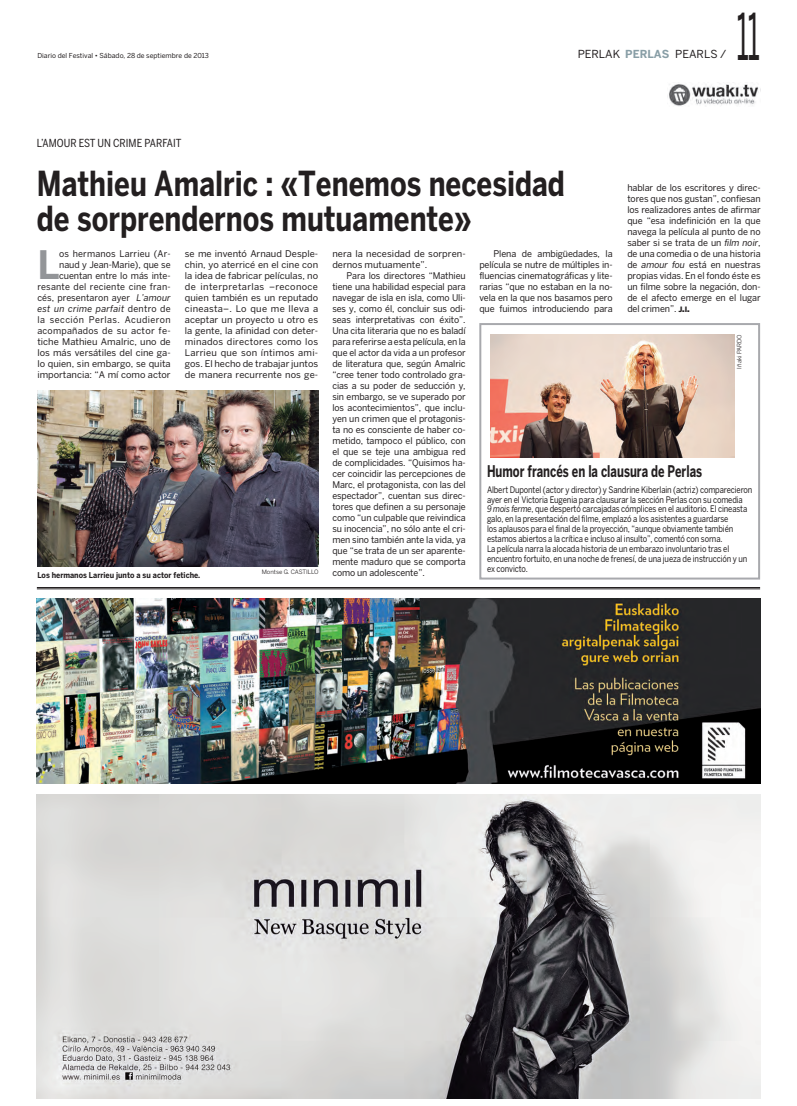
<style>
.page{position:relative;width:797px;height:1106px;background:#fff}
.page>*{position:absolute;margin:0;border:0;box-sizing:border-box;transform-origin:0 0}
.t1{font:64px "Benton Sans";color:#231f20;scale:.45 1}
.t2{font:700 38.9px "Benton Sans";color:#939598}
.t3{font:700 34.2px/34.3px "Benton Sans";color:#231f20;scale:.8 1}
.t4{font:700 16px "Benton Sans";color:#231f20;scale:.7 1}
.t5{font:11px "Benton Sans Cond";color:#231f20}
.t6{font:11px "Benton Sans";color:#231f20}
.t7{font:9.2px/11px "Benton Sans";letter-spacing:-.01em;color:#231f20;text-align:justify}
.t8{font:9.2px "Benton Sans";letter-spacing:-.01em;color:#231f20;scale:.96 1}
.t9{font:9px/9.9px "Benton Sans";letter-spacing:-.015em;color:#231f20;scale:.85 1}
.t10{font:700 8px "Benton Sans";color:#231f20;scale:.9 1}
.t11{font:6.8px "Benton Sans";color:#231f20}
.t12{font:6px "Benton Sans";color:#231f20}
.s1{font-weight:700;color:#889ea6}
.s2{font-style:italic}
.s3{font-family:"Benton Sans Black SC800";font-size:7.4px}
.s4{font-family:"Benton Sans Black SC800"}
</style>
<div class="page">
<img style="left:37px;top:794px;width:723px;height:304px">
<hr style="left:37px;top:588px;width:723px;height:1px;background:#231f20">
<hr style="left:37px;top:587px;width:723px;height:1px;background:#231f20">
<img style="left:667px;top:82px;width:92px;height:24px">
<img style="left:37px;top:598px;width:723px;height:185px">
<img style="left:37px;top:390px;width:281px;height:176px">
<div style="left:479px;top:323px;width:281px;height:256px;border:2px solid #a8a9ad"></div>
<img style="left:490px;top:334px;width:244px;height:123px">
<p class="t11" style="left:37px;top:52px;width:173px">Diario del Festival • Sábado, 28 de septiembre de 2013</p>
<p class="t6" style="left:577px;top:48px;width:150px">PERLAK <span class="s1">PERLAS</span> PEARLS /</p>
<p class="t1" style="left:736px;top:-1px;width:54px">11</p>
<p class="t5" style="left:37px;top:137px;width:146px">L’AMOUR EST UN CRIME PARFAIT</p>
<p class="t3" style="left:37px;top:166px;width:661px">Mathieu Amalric : «Tenemos necesidad de sorprendernos mutuamente»</p>
<p class="t7" style="left:627px;top:182px;width:135px">hablar de los escritores y direc&shy;tores que nos gustan”, confiesan los realizadores antes de afirmar que “esa indefinición en la que navega la película al punto de no saber si se trata de un <span class="s2">film noir</span>, de una comedia o de una historia de <span class="s2">amour fou</span> está en nuestras propias vidas. En el fondo éste es un filme sobre la negación, don&shy;de el afecto emerge en el lugar del crimen”. <span class="s3">j</span><span class="s4">.</span><span class="s3">i</span><span class="s4">.</span></p>
<p class="t7" style="left:37px;top:248px;width:135px;text-align:right">os hermanos Larrieu (Ar&shy;naud y Jean-Marie), que se cuentan entre lo más inte&shy;resante del reciente cine fran&shy;cés, presentaron ayer <span class="s2">L’amour est un crime parfait</span> dentro de la sección Perlas. Acudieron acompañados de su actor fe&shy;tiche Mathieu Amalric, uno de los más versátiles del cine ga&shy;lo quien, sin embargo, se quita importancia: “A mí como actor</p>
<p class="t7" style="left:185px;top:248px;width:135px">se me inventó Arnaud Desple&shy;chin, yo aterricé en el cine con la idea de fabricar películas, no de interpretarlas –reconoce quien también es un reputado cineasta–. Lo que me lleva a aceptar un proyecto u otro es la gente, la afinidad con deter&shy;minados directores como los Larrieu que son íntimos ami&shy;gos. El hecho de trabajar juntos de manera recurrente nos ge-</p>
<p class="t2" style="left:37px;top:242px;width:24px">L</p>
<p class="t7" style="left:332px;top:248px;width:135px">nera la necesidad de sorpren-</p>
<p class="t7" style="left:332px;top:259px;width:96px">dernos mutuamente”.</p>
<p class="t8" style="left:346px;top:270px;width:126px">Para los directores “Mathieu</p>
<p class="t8" style="left:332px;top:281px;width:140px">tiene una habilidad especial para</p>
<p class="t8" style="left:332px;top:292px;width:140px">navegar de isla en isla, como Uli-</p>
<p class="t8" style="left:332px;top:303px;width:140px">ses y, como él, concluir sus odi-</p>
<p class="t8" style="left:332px;top:314px;width:140px">seas interpretativas con éxito”.</p>
<p class="t8" style="left:332px;top:325px;width:140px">Una cita literaria que no es baladí</p>
<p class="t8" style="left:332px;top:336px;width:140px">para referirse a esta película, en la</p>
<p class="t8" style="left:332px;top:347px;width:140px">que el actor da vida a un profesor</p>
<p class="t8" style="left:332px;top:358px;width:140px">de literatura que, según Amalric</p>
<p class="t8" style="left:332px;top:369px;width:140px">“cree tener todo controlado gra-</p>
<p class="t8" style="left:332px;top:380px;width:140px">cias a su poder de seducción y,</p>
<p class="t8" style="left:332px;top:391px;width:140px">sin embargo, se ve superado por</p>
<p class="t8" style="left:332px;top:402px;width:140px">los acontecimientos”, que inclu-</p>
<p class="t8" style="left:332px;top:413px;width:140px">yen un crimen que el protagonis-</p>
<p class="t8" style="left:332px;top:424px;width:140px">ta no es consciente de haber co-</p>
<p class="t8" style="left:332px;top:435px;width:140px">metido, tampoco el público, con</p>
<p class="t8" style="left:332px;top:446px;width:140px">el que se teje una ambigua red</p>
<p class="t8" style="left:332px;top:457px;width:140px">de complicidades. “Quisimos ha-</p>
<p class="t8" style="left:332px;top:468px;width:140px">cer coincidir las percepciones de</p>
<p class="t8" style="left:332px;top:479px;width:140px">Marc, el protagonista, con las del</p>
<p class="t8" style="left:332px;top:490px;width:140px">espectador”, cuentan sus direc-</p>
<p class="t8" style="left:332px;top:501px;width:140px">tores que definen a su personaje</p>
<p class="t8" style="left:332px;top:512px;width:140px">como “un culpable que reivindica</p>
<p class="t8" style="left:332px;top:523px;width:140px">su inocencia”, no sólo ante el cri-</p>
<p class="t8" style="left:332px;top:534px;width:140px">men sino también ante la vida, ya</p>
<p class="t8" style="left:332px;top:545px;width:140px">que “se trata de un ser aparente-</p>
<p class="t8" style="left:332px;top:556px;width:140px">mente maduro que se comporta</p>
<p class="t8" style="left:332px;top:567px;width:98px">como un adolescente”.</p>
<p class="t7" style="left:479px;top:248px;width:135px;text-indent:14px">Plena de ambigüedades, la película se nutre de múltiples in&shy;fluencias cinematográficas y lite&shy;rarias “que no estaban en la no&shy;vela en la que nos basamos pero que fuimos introduciendo para</p>
<p class="t12" style="left:735px;top:369px;width:36px;rotate:-90deg">Iñaki PARDO</p>
<p class="t4" style="left:487px;top:461px;width:309px">Humor francés en la clausura de Perlas</p>
<p class="t9" style="left:487px;top:484px;width:314px">Albert Dupontel (actor y director) y Sandrine Kiberlain (actriz) comparecieron ayer en el Victoria Eugenia para clausurar la sección Perlas con su comedia<br><span class="s2">9 mois ferme</span>, que despertó carcajadas cómplices en el auditorio. El cineasta galo, en la presentación del filme, emplazó a los asistentes a guardarse<br>los aplausos para el final de la proyección, “aunque obviamente también estamos abiertos a la crítica e incluso al insulto”, comentó con sorna.<br>La película narra la alocada historia de un embarazo involuntario tras el encuentro fortuito, en una noche de frenesí, de una jueza de instrucción y un ex convicto.</p>
<p class="t12" style="left:262px;top:568px;width:58px">Montse G. CASTILLO</p>
<p class="t10" style="left:37px;top:570px;width:182px">Los hermanos Larrieu junto a su actor fetiche.</p>
</div>
